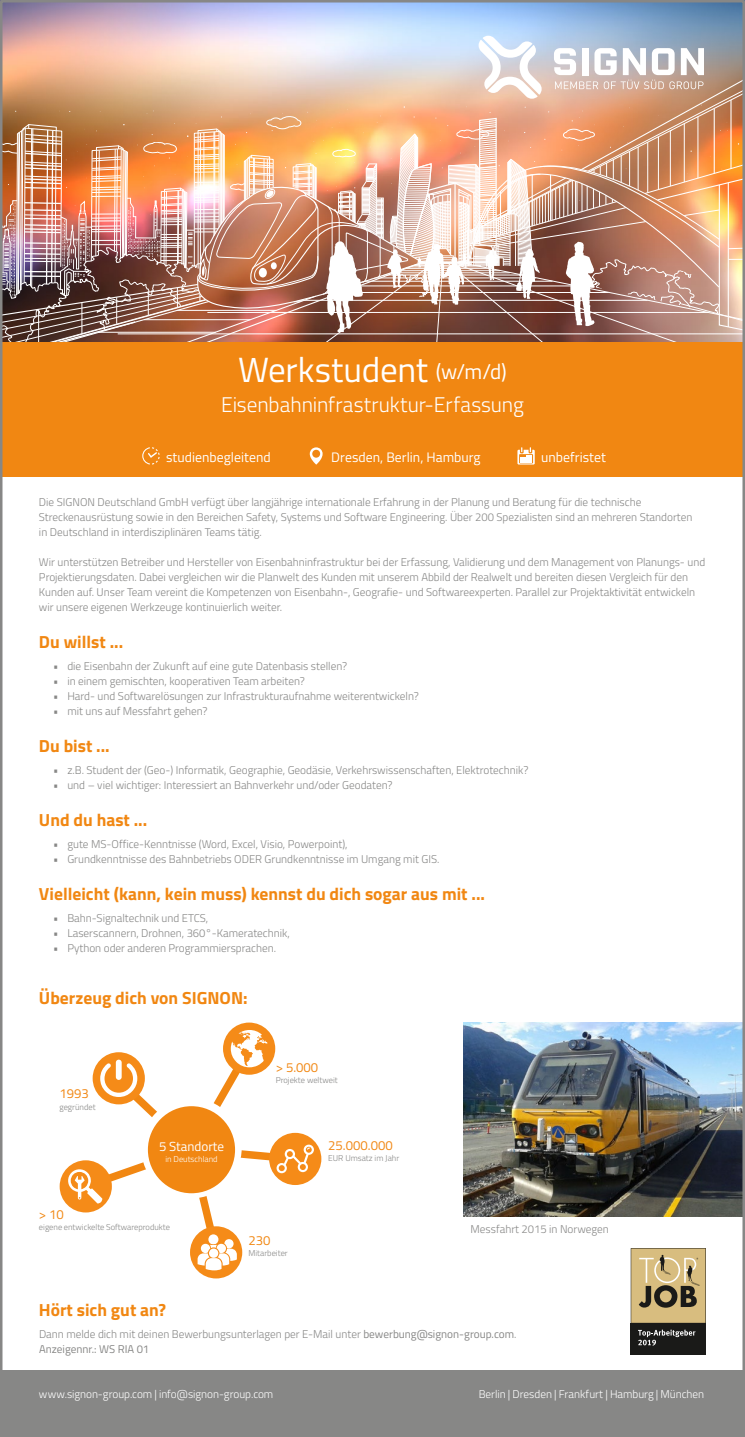
<style>
.page{position:relative;width:745px;height:1437px;background:#fff}
.page>*{position:absolute;margin:0;border:0;box-sizing:border-box;transform-origin:0 0}
.t1{font:35px "Titillium Web";letter-spacing:-.01em;color:#fff}
.t2{font:300 21.25px "Titillium Web";letter-spacing:-.005em;color:#fff}
.t3{font:700 17.5px "Titillium Web";color:#f18712}
.t4{font:13.75px "Titillium Web";letter-spacing:.005em;color:#fff}
.t5{font:13.12px "Titillium Web";color:#f18712}
.t6{font:13.12px "Titillium Web";color:#fff}
.t7{font:300 11.25px/15px "Titillium Web";color:#878786}
.t8{font:300 11.25px "Titillium Web";letter-spacing:-.005em;color:#fff}
.t9{font:300 8.5px "Titillium Web";color:#878786}
.t10{font:300 8.5px "Titillium Web";color:#fff}
.s1{font-size:21.25px}
.s2{font-weight:400}
</style>
<div class="page">
<img style="left:3px;top:3px;width:738px;height:33px">
<div style="left:0;top:342px;width:744px;height:135px;background:#f18712"></div>
<img style="left:3px;top:36px;width:738px;height:306px">
<img style="left:463px;top:1022px;width:278px;height:195px">
<div style="left:60px;top:1160px;width:52px;height:52px;background:#f58b18;border-radius:50%"></div>
<div style="left:223px;top:1022px;width:52px;height:53px;background:#f58b18;border-radius:50%"></div>
<div style="left:190px;top:1226px;width:52px;height:52px;background:#f58b18;border-radius:50%"></div>
<div style="left:269px;top:1133px;width:52px;height:52px;background:#f58b18;border-radius:50%"></div>
<svg style="left:68px;top:1030px;width:246px;height:240px"></svg>
<div style="left:148px;top:1106px;width:87px;height:87px;background:#f18712;border-radius:50%"></div>
<div style="left:0;top:1370px;width:744px;height:67px;background:#878786"></div>
<svg style="left:142px;top:447px;width:17px;height:17px"></svg>
<svg style="left:309px;top:447px;width:13px;height:18px"></svg>
<svg style="left:517px;top:447px;width:17px;height:17px"></svg>
<svg style="left:630px;top:1248px;width:75px;height:75px;background:#bba675"></svg>
<div style="left:630px;top:1323px;width:75px;height:31px;background:#1a1a18"></div>
<svg style="left:638px;top:1329px;width:57px;height:17px"></svg>
<h1 class="t1" style="left:238px;top:344px;width:270px">Werkstudent <span class="s1">(w/m/d)</span></h1>
<h2 class="t2" style="left:221px;top:389px;width:304px">Eisenbahninfrastruktur-Erfassung</h2>
<p class="t4" style="left:166px;top:447px;width:106px">studienbegleitend</p>
<p class="t4" style="left:331px;top:447px;width:151px">Dresden, Berlin, Hamburg</p>
<p class="t4" style="left:541px;top:447px;width:66px">unbefristet</p>
<p class="t7" style="left:39px;top:493px;width:654px">Die SIGNON Deutschland GmbH verfügt über langjährige internationale Erfahrung in der Planung und Beratung für die technische<br>Streckenausrüstung sowie in den Bereichen Safety, Systems und Software Engineering. Über 200 Spezialisten sind an mehreren Standorten in Deutschland in interdisziplinären Teams tätig.</p>
<p class="t7" style="left:39px;top:553px;width:667px">Wir unterstützen Betreiber und Hersteller von Eisenbahninfrastruktur bei der Erfassung, Validierung und dem Management von Planungs- und Projektierungsdaten. Dabei vergleichen wir die Planwelt des Kunden mit unserem Abbild der Realwelt und bereiten diesen Vergleich für den Kunden auf. Unser Team vereint die Kompetenzen von Eisenbahn-, Geografie- und Softwareexperten. Parallel zur Projektaktivität entwickeln wir unsere eigenen Werkzeuge kontinuierlich weiter.</p>
<h3 class="t3" style="left:39px;top:628px;width:86px">Du willst ...</h3>
<p class="t7" style="left:53px;top:658px;width:295px">• die Eisenbahn der Zukunft auf eine gute Datenbasis stellen?</p>
<p class="t7" style="left:53px;top:673px;width:253px">• in einem gemischten, kooperativen Team arbeiten?</p>
<p class="t7" style="left:53px;top:688px;width:367px">• Hard- und Softwarelösungen zur Infrastrukturaufnahme weiterentwickeln?</p>
<p class="t7" style="left:53px;top:703px;width:156px">• mit uns auf Messfahrt gehen?</p>
<h3 class="t3" style="left:39px;top:732px;width:72px">Du bist ...</h3>
<p class="t7" style="left:53px;top:762px;width:476px">• z.B. Student der (Geo-) Informatik, Geographie, Geodäsie, Verkehrswissenschaften, Elektrotechnik?</p>
<p class="t7" style="left:53px;top:777px;width:341px">• und – viel wichtiger: Interessiert an Bahnverkehr und/oder Geodaten?</p>
<h3 class="t3" style="left:39px;top:806px;width:110px">Und du hast ...</h3>
<p class="t7" style="left:53px;top:836px;width:296px">• gute MS-Office-Kenntnisse (Word, Excel, Visio, Powerpoint),</p>
<p class="t7" style="left:53px;top:851px;width:387px">• Grundkenntnisse des Bahnbetriebs ODER Grundkenntnisse im Umgang mit GIS.</p>
<h3 class="t3" style="left:39px;top:881px;width:447px">Vielleicht (kann, kein muss) kennst du dich sogar aus mit ...</h3>
<p class="t7" style="left:53px;top:910px;width:157px">• Bahn-Signaltechnik und ETCS,</p>
<p class="t7" style="left:53px;top:925px;width:238px">• Laserscannern, Drohnen, 360°-Kameratechnik,</p>
<p class="t7" style="left:53px;top:940px;width:224px">• Python oder anderen Programmiersprachen.</p>
<h3 class="t3" style="left:39px;top:985px;width:210px">Überzeug dich von SIGNON:</h3>
<p class="t5" style="left:59px;top:1084px;width:31px">1993</p>
<p class="t9" style="left:59px;top:1100px;width:38px">gegründet</p>
<p class="t6" style="left:159px;top:1136px;width:67px">5 Standorte</p>
<p class="t10" style="left:165px;top:1153px;width:54px">in Deutschland</p>
<p class="t5" style="left:39px;top:1204px;width:26px">&gt; 10</p>
<p class="t9" style="left:39px;top:1221px;width:132px">eigene entwickelte Softwareprodukte</p>
<p class="t5" style="left:275px;top:1058px;width:44px">&gt; 5.000</p>
<p class="t9" style="left:275px;top:1074px;width:63px">Projekte weltweit</p>
<p class="t5" style="left:248px;top:1230px;width:24px">230</p>
<p class="t9" style="left:248px;top:1247px;width:41px">Mitarbeiter</p>
<p class="t5" style="left:328px;top:1136px;width:66px">25.000.000</p>
<p class="t9" style="left:328px;top:1152px;width:72px">EUR Umsatz im Jahr</p>
<p class="t7" style="left:470px;top:1221px;width:140px">Messfahrt 2015 in Norwegen</p>
<h3 class="t3" style="left:39px;top:1296px;width:129px">Hört sich gut an?</h3>
<p class="t7" style="left:39px;top:1326px;width:479px">Dann melde dich mit deinen Bewerbungsunterlagen per E-Mail unter <span class="s2">bewerbung@signon-group.com</span>.<br><span class="s2">Anzeigennr.: WS RIA 01</span></p>
<p class="t8" style="left:39px;top:1385px;width:236px">www.signon-group.com | info@signon-group.com</p>
<p class="t8" style="left:478px;top:1385px;width:227px">Berlin | Dresden | Frankfurt | Hamburg | München</p>
</div>
